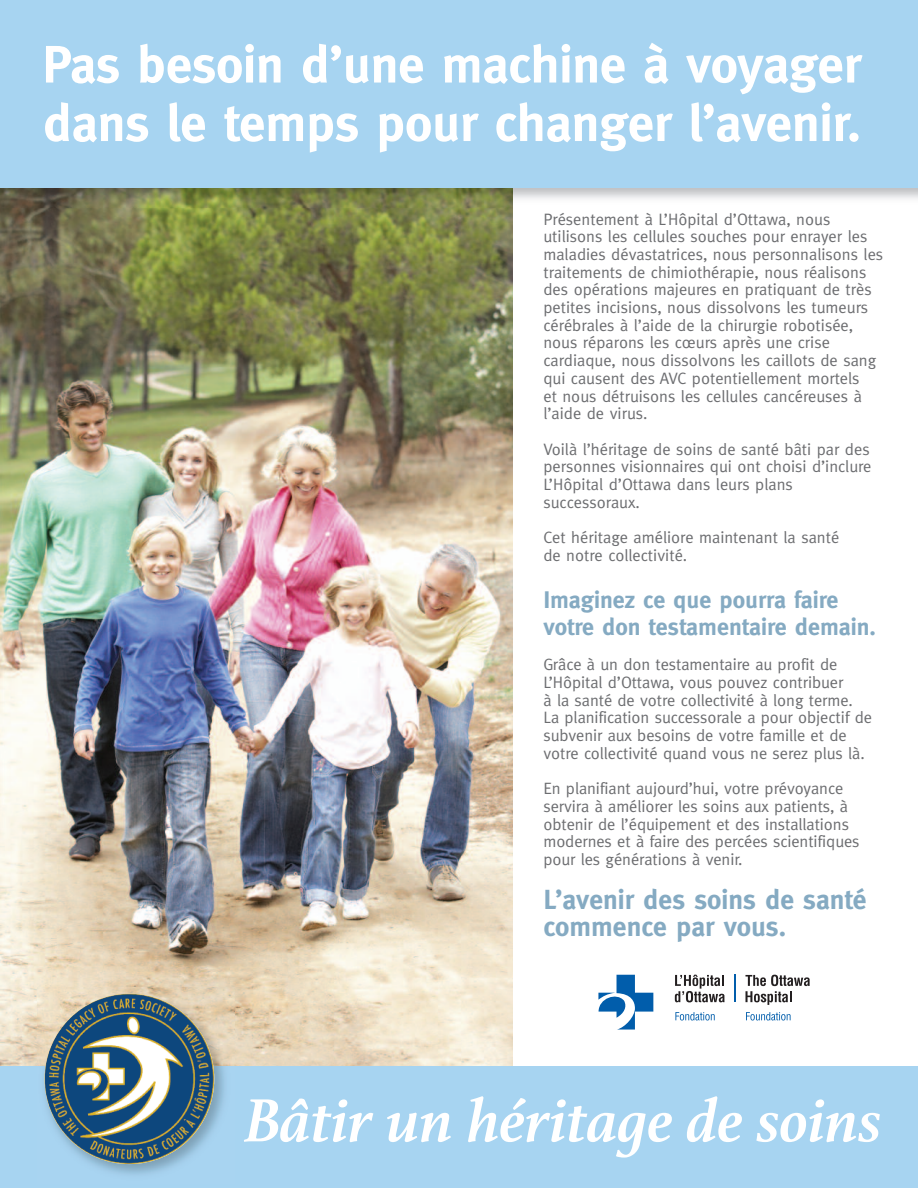
<style>
.page{position:relative;width:918px;height:1188px;background:#fff}
.page>*{position:absolute;margin:0;border:0;box-sizing:border-box;transform-origin:0 0}
.t1{font:italic 700 64.5px "Athelas";color:#fff}
.t2{font:700 52.5px/58.5px "Meta";letter-spacing:-.005em;color:#fff}
.t3{font:700 27.6px/26.7px "Meta";color:#85aac2}
.t4{font:700 24px/26.7px "Meta";color:#85aac2}
.t5{font:16.5px/17.7px "Meta";color:#6c6d70}
</style>
<div class="page">
<img style="left:0;top:207px;width:512px;height:859px">
<div style="left:0;top:1066px;width:918px;height:122px;background:#a7d4f1"></div>
<img style="left:512px;top:188px;width:406px;height:19px">
<img style="left:0;top:188px;width:512px;height:19px">
<div style="left:0;top:0;width:918px;height:188px;background:#a7d4f1"></div>
<svg style="left:745px;top:975px;width:65px;height:30px"></svg>
<svg style="left:675px;top:975px;width:50px;height:27px"></svg>
<svg style="left:734px;top:975px;width:1px;height:27px"></svg>
<svg style="left:598px;top:975px;width:55px;height:55px"></svg>
<svg style="left:746px;top:1012px;width:45px;height:9px"></svg>
<svg style="left:675px;top:1012px;width:40px;height:9px"></svg>
<img style="left:38px;top:987px;width:196px;height:187px">
<img style="left:45px;top:994px;width:169px;height:170px;border-radius:50%">
<h2 class="t2" style="left:42px;top:35px;width:820px">Pas besoin d’une machine à voyager dans le temps pour changer l’avenir.</h2>
<p class="t5" style="left:543px;top:210px;width:341px">Présentement à L’Hôpital d’Ottawa, nous utilisons les cellules souches pour enrayer les maladies dévastatrices, nous personnalisons les traitements de chimiothérapie, nous réalisons des opérations majeures en pratiquant de très petites incisions, nous dissolvons les tumeurs cérébrales à l’aide de la chirurgie robotisée, nous réparons les cœurs après une crise cardiaque, nous dissolvons les caillots de sang qui causent des AVC potentiellement mortels<br>et nous détruisons les cellules cancéreuses à l’aide de virus.</p>
<p class="t5" style="left:543px;top:440px;width:330px">Voilà l’héritage de soins de santé bâti par des personnes visionnaires qui ont choisi d’inclure L’Hôpital d’Ottawa dans leurs plans successoraux.</p>
<p class="t5" style="left:543px;top:529px;width:297px">Cet héritage améliore maintenant la santé de notre collectivité.</p>
<h3 class="t4" style="left:543px;top:587px;width:334px">Imaginez ce que pourra faire votre don testamentaire demain.</h3>
<p class="t5" style="left:543px;top:656px;width:330px">Grâce à un don testamentaire au profit de L’Hôpital d’Ottawa, vous pouvez contribuer<br>à la santé de votre collectivité à long terme.<br>La planification successorale a pour objectif de subvenir aux besoins de votre famille et de votre collectivité quand vous ne serez plus là.</p>
<p class="t5" style="left:543px;top:780px;width:318px">En planifiant aujourd’hui, votre prévoyance servira à améliorer les soins aux patients, à obtenir de l’équipement et des installations modernes et à faire des percées scientifiques pour les générations à venir.</p>
<h3 class="t3" style="left:543px;top:887px;width:325px">L’avenir des soins de santé commence par vous.</h3>
<h1 class="t1" style="left:244px;top:1069px;width:640px">Bâtir un héritage de soins</h1>
</div>
